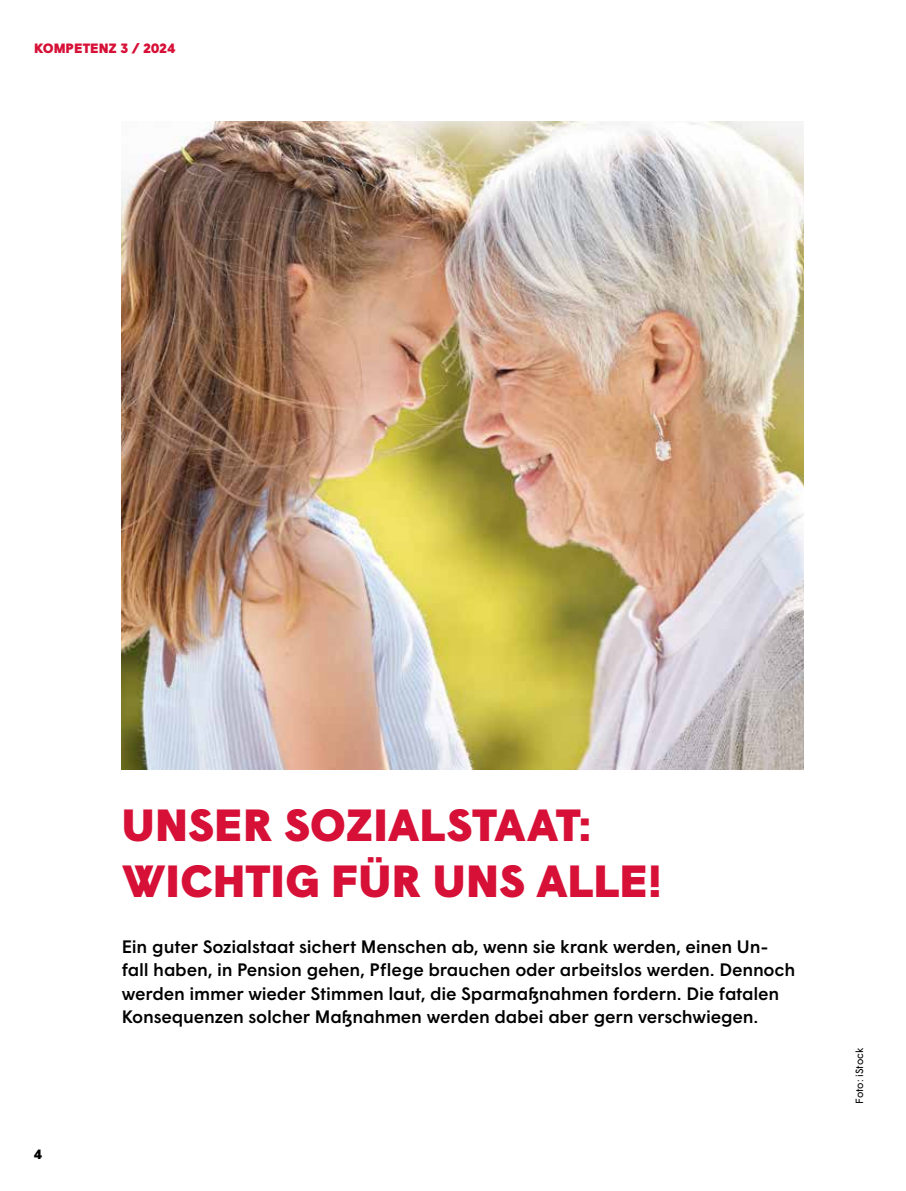
<style>
.page{position:relative;width:906px;height:1191px;background:#fff}
.page>*{position:absolute;margin:0;border:0;box-sizing:border-box;transform-origin:0 0}
.t1{font:900 45px/56.2px "Wigrum";color:#d61036}
.t2{font:500 18px/23.2px "Wigrum";letter-spacing:-.01em;color:#000}
.t3{font:900 13.5px "Wigrum";color:#d61036}
.t4{font:900 13.5px "Wigrum";color:#000}
.t5{font:10.5px "Wigrum";letter-spacing:-.005em;color:#000}
</style>
<div class="page">
<img style="left:122px;top:121px;width:682px;height:649px">
<p class="t3" style="left:34px;top:38px;width:143px">KOMPETENZ 3 / 2024</p>
<p class="t4" style="left:34px;top:1144px;width:10px">4</p>
<h1 class="t1" style="left:122px;top:793px;width:542px">UNSER SOZIALSTAAT:<br>WICHTIG FÜR UNS ALLE!</h1>
<p class="t2" style="left:122px;top:934px;width:675px">Ein guter Sozialstaat sichert Menschen ab, wenn sie krank werden, einen Un&shy;fall haben, in Pension gehen, Pflege brauchen oder arbeitslos werden. Dennoch werden immer wieder Stimmen laut, die Sparmaßnahmen fordern. Die fatalen Konsequenzen solcher Maßnahmen werden dabei aber gern verschwiegen.</p>
<p class="t5" style="left:851px;top:1103px;width:58px;rotate:-90deg">Foto: iStock</p>
</div>
